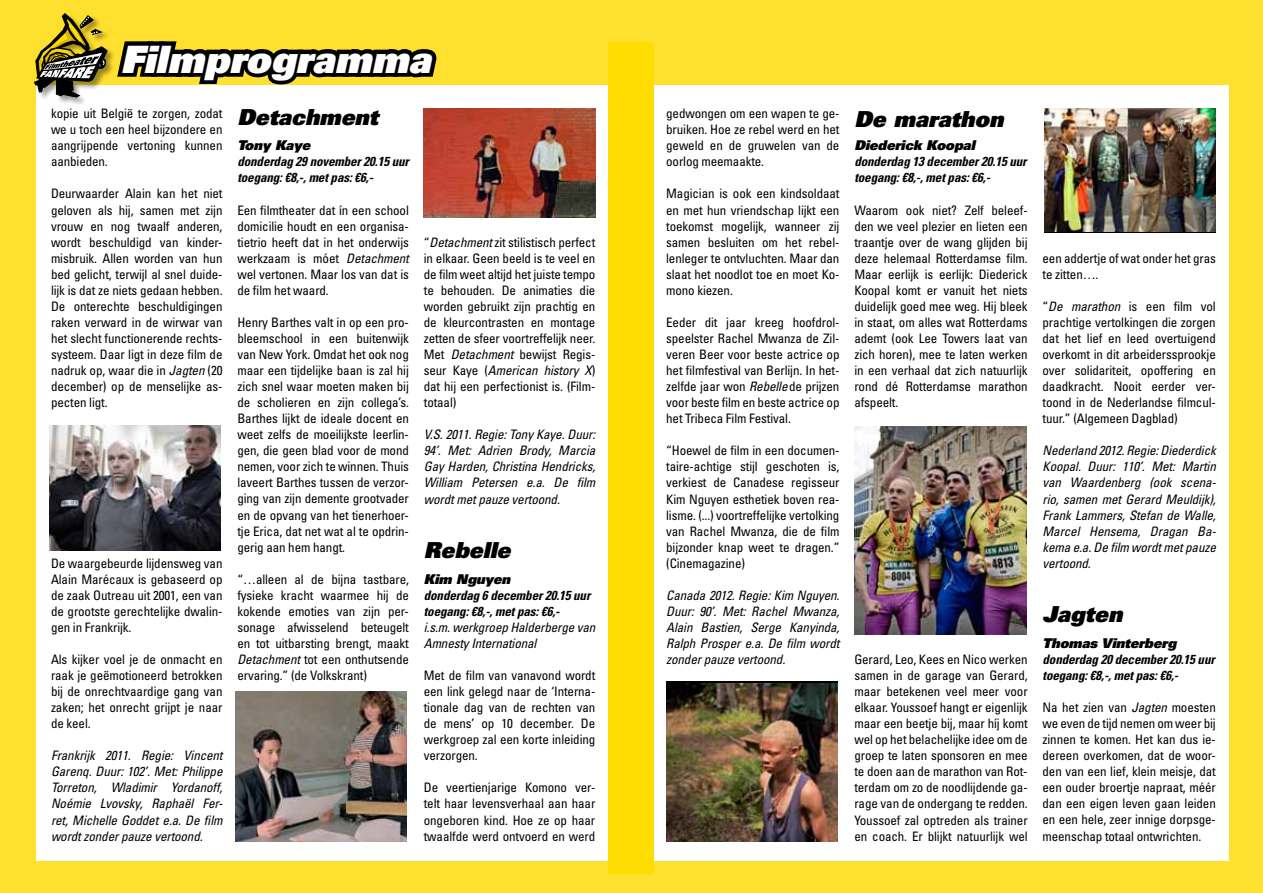
<style>
.page{position:relative;width:1263px;height:893px;background:#ffe02e}
.page>*{position:absolute;margin:0;border:0;box-sizing:border-box;transform-origin:0 0}
.t1{font:37.8px "Univers LT Std X Black Obl";color:#fff}
.t2{font:22.05px "Univers LT Std X Black Obl";color:#000}
.t3{font:13.5px "Univers LT Std X Black Obl";letter-spacing:-.01em;color:#000}
.t4{font:condensed 13.05px/16px "Univers LT Std";letter-spacing:-.01em;color:#000;text-align:justify}
.t5{font:italic condensed 13.05px/16px "Univers LT Std";letter-spacing:-.01em;color:#000;text-align:justify}
.t6{font:italic 700 condensed 13.05px/16px "Univers LT Std";letter-spacing:-.01em;color:#000}
.s1{font-style:italic}
</style>
<div class="page">
<div style="left:36px;top:85px;width:1192px;height:775px;background:#fff"></div>
<div style="left:609px;top:42px;width:45px;height:832px;background:#fd0"></div>
<svg style="left:34px;top:14px;width:403px;height:99px"></svg>
<img style="left:235px;top:691px;width:172px;height:151px">
<img style="left:424px;top:108px;width:171px;height:110px">
<img style="left:855px;top:426px;width:171px;height:209px">
<img style="left:1044px;top:108px;width:172px;height:124px">
<img style="left:666px;top:684px;width:172px;height:157px">
<img style="left:50px;top:425px;width:171px;height:125px">
<h1 class="t1" style="left:120px;top:34px;width:312px">Filmprogramma</h1>
<p class="t4" style="left:51px;top:105px;width:173px">kopie uit België te zorgen, zodat we u toch een heel bijzondere en aangrijpende vertoning kunnen aanbieden.</p>
<p class="t4" style="left:51px;top:186px;width:173px">Deurwaarder Alain kan het niet geloven als hij, samen met zijn vrouw en nog twaalf anderen, wordt beschuldigd van kinder&shy;misbruik. Allen worden van hun bed gelicht, terwijl al snel duide&shy;lijk is dat ze niets gedaan hebben.<br>De onterechte beschuldigingen raken verward in de wirwar van het slecht functionerende rechts&shy;systeem. Daar ligt in deze film de nadruk op, waar die in <span class="s1">Jagten</span> (20 december) op de menselijke as&shy;pecten ligt.</p>
<p class="t4" style="left:51px;top:555px;width:173px">De waargebeurde lijdensweg van Alain Marécaux is gebaseerd op de zaak Outreau uit 2001, een van de grootste gerechtelijke dwalin&shy;gen in Frankrijk.</p>
<p class="t4" style="left:51px;top:651px;width:173px">Als kijker voel je de onmacht en raak je geëmotioneerd betrokken bij de onrechtvaardige gang van zaken; het onrecht grijpt je naar de keel.</p>
<p class="t5" style="left:51px;top:748px;width:173px">Frankrijk 2011. Regie: Vincent Garenq. Duur: 102’. Met: Philippe Torreton, Wladimir Yordanoff, Noémie Lvovsky, Raphaël Fer&shy;ret, Michelle Goddet e.a. De film wordt zonder pauze vertoond.</p>
<h2 class="t2" style="left:237px;top:102px;width:142px">Detachment</h2>
<p class="t3" style="left:237px;top:137px;width:74px">Tony Kaye</p>
<p class="t6" style="left:237px;top:154px;width:173px">donderdag 29 november 20.15 uur toegang: €8,-, met pas: €6,-</p>
<p class="t4" style="left:237px;top:202px;width:173px">Een filmtheater dat ín een school domicilie houdt en een organisa&shy;tietrio heeft dat in het onderwijs werkzaam is móet <span class="s1">Detachment </span>wel vertonen. Maar los van dat is de film het waard.</p>
<p class="t4" style="left:237px;top:314px;width:173px">Henry Barthes valt in op een pro&shy;bleemschool in een buitenwijk van New York. Omdat het ook nog maar een tijdelijke baan is zal hij zich snel waar moeten maken bij de scholieren en zijn collega’s.<br>Barthes lijkt de ideale docent en weet zelfs de moeilijkste leerlin&shy;gen, die geen blad voor de mond nemen, voor zich te winnen. Thuis laveert Barthes tussen de verzor&shy;ging van zijn demente grootvader en de opvang van het tienerhoer&shy;tje Erica, dat net wat al te opdrin&shy;gerig aan hem hangt.</p>
<p class="t4" style="left:237px;top:571px;width:173px">“…alleen al de bijna tastbare, fysieke kracht waarmee hij de kokende emoties van zijn per&shy;sonage afwisselend beteugelt en tot uitbarsting brengt, maakt <span class="s1">Detachment</span> tot een onthutsende ervaring.” (de Volkskrant)</p>
<p class="t4" style="left:424px;top:234px;width:173px">“<span class="s1">Detachment</span> zit stilistisch perfect in elkaar. Geen beeld is te veel en de film weet altijd het juiste tempo te behouden. De animaties die worden gebruikt zijn prachtig en de kleurcontrasten en montage zetten de sfeer voortreffelijk neer.<br>Met <span class="s1">Detachment</span> bewijst Regis&shy;seur Kaye (<span class="s1">American history X</span>) dat hij een perfectionist is. (Film&shy;totaal)</p>
<p class="t5" style="left:424px;top:427px;width:173px">V.S. 2011. Regie: Tony Kaye. Duur:<br>94’. Met: Adrien Brody, Marcia Gay Harden, Christina Hendricks, William Petersen e.a. De film wordt met pauze vertoond.</p>
<h2 class="t2" style="left:424px;top:536px;width:88px">Rebelle</h2>
<p class="t3" style="left:424px;top:570px;width:88px">Kim Nguyen</p>
<p class="t6" style="left:424px;top:587px;width:168px">donderdag 6 december 20.15 uur toegang: €8,-, met pas: €6,-</p>
<p class="t5" style="left:424px;top:619px;width:173px">i.s.m. werkgroep Halderberge van<br>Amnesty International</p>
<p class="t4" style="left:424px;top:667px;width:173px">Met de film van vanavond wordt een link gelegd naar de ‘Interna&shy;tionale dag van de rechten van de mens’ op 10 december. De werkgroep zal een korte inleiding verzorgen.</p>
<p class="t4" style="left:424px;top:779px;width:173px">De veertienjarige Komono ver&shy;telt haar levensverhaal aan haar ongeboren kind. Hoe ze op haar twaalfde werd ontvoerd en werd</p>
<p class="t4" style="left:666px;top:105px;width:175px">gedwongen om een wapen te ge&shy;bruiken. Hoe ze rebel werd en het geweld en de gruwelen van de oorlog meemaakte.</p>
<p class="t4" style="left:666px;top:186px;width:175px">Magician is ook een kindsoldaat en met hun vriendschap lijkt een toekomst mogelijk, wanneer zij samen besluiten om het rebel&shy;lenleger te ontvluchten. Maar dan slaat het noodlot toe en moet Ko&shy;mono kiezen.</p>
<p class="t4" style="left:666px;top:314px;width:175px">Eeder dit jaar kreeg hoofdrol&shy;speelster Rachel Mwanza de Zil&shy;veren Beer voor beste actrice op het filmfestival van Berlijn. In het&shy;zelfde jaar won <span class="s1">Rebelle</span>de prijzen voor beste film en beste actrice op het Tribeca Film Festival.</p>
<p class="t4" style="left:666px;top:442px;width:175px">“Hoewel de film in een documen&shy;taire-achtige stijl geschoten is, verkiest de Canadese regisseur Kim Nguyen esthetiek boven rea&shy;lisme. (...) voortreffelijke vertolking van Rachel Mwanza, die de film bijzonder knap weet te dragen.” (Cinemagazine)</p>
<p class="t5" style="left:666px;top:587px;width:175px">Canada 2012. Regie: Kim Nguyen.<br>Duur: 90’. Met: Rachel Mwanza, Alain Bastien, Serge Kanyinda, Ralph Prosper e.a. De film wordt zonder pauze vertoond.</p>
<h2 class="t2" style="left:854px;top:104px;width:150px">De marathon</h2>
<p class="t3" style="left:854px;top:137px;width:122px">Diederick Koopal</p>
<p class="t6" style="left:854px;top:154px;width:174px">donderdag 13 december 20.15 uur toegang: €8,-, met pas: €6,-</p>
<p class="t4" style="left:854px;top:202px;width:175px">Waarom ook niet? Zelf beleef&shy;den we veel plezier en lieten een traantje over de wang glijden bij deze helemaal Rotterdamse film.<br>Maar eerlijk is eerlijk: Diederick Koopal komt er vanuit het niets duidelijk goed mee weg. Hij bleek in staat, om alles wat Rotterdams ademt (ook Lee Towers laat van zich horen), mee te laten werken in een verhaal dat zich natuurlijk rond dé Rotterdamse marathon afspeelt.</p>
<p class="t4" style="left:854px;top:651px;width:175px">Gerard, Leo, Kees en Nico werken samen in de garage van Gerard, maar betekenen veel meer voor elkaar. Youssoef hangt er eigenlijk maar een beetje bij, maar híj komt wel op het belachelijke idee om de groep te laten sponsoren en mee te doen aan de marathon van Rot&shy;terdam om zo de noodlijdende ga&shy;rage van de ondergang te redden.<br>Youssoef zal optreden als trainer en coach. Er blijkt natuurlijk wel</p>
<p class="t4" style="left:1042px;top:250px;width:175px">een addertje of wat onder het gras te zitten….</p>
<p class="t4" style="left:1042px;top:298px;width:175px">“<span class="s1">De marathon</span> is een film vol prachtige vertolkingen die zorgen dat het lief en leed overtuigend overkomt in dit arbeiderssprookje over solidariteit, opoffering en daadkracht. Nooit eerder ver&shy;toond in de Nederlandse filmcul&shy;tuur.” (Algemeen Dagblad)</p>
<p class="t5" style="left:1042px;top:443px;width:175px">Nederland 2012. Regie: Diederdick Koopal. Duur: 110’. Met: Martin van Waardenberg (ook scena&shy;rio, samen met Gerard Meuldijk), Frank Lammers, Stefan de Walle, Marcel Hensema, Dragan Ba&shy;kema e.a. De film wordt met pauze vertoond.</p>
<h2 class="t2" style="left:1042px;top:600px;width:81px">Jagten</h2>
<p class="t3" style="left:1042px;top:634px;width:135px">Thomas Vinterberg</p>
<p class="t6" style="left:1042px;top:651px;width:174px">donderdag 20 december 20.15 uur toegang: €8,-, met pas: €6,-</p>
<p class="t4" style="left:1042px;top:699px;width:175px">Na het zien van <span class="s1">Jagten</span> moesten we even de tijd nemen om weer bij zinnen te komen. Het kan dus ie&shy;dereen overkomen, dat de woor&shy;den van een lief, klein meisje, dat een ouder broertje napraat, méér dan een eigen leven gaan leiden en een hele, zeer innige dorpsge&shy;meenschap totaal ontwrichten.</p>
</div>
